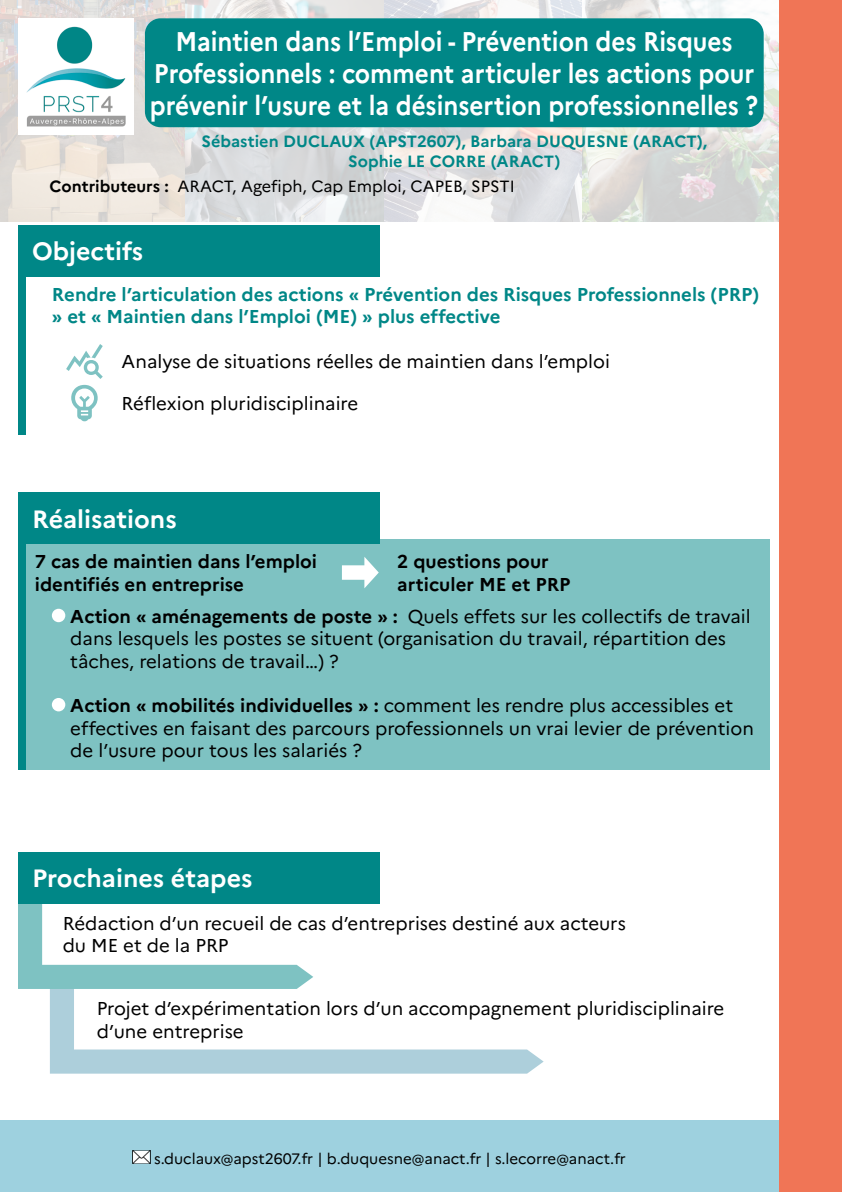
<style>
.page{position:relative;width:842px;height:1192px;background:#fff}
.page>*{position:absolute;margin:0;border:0;box-sizing:border-box;transform-origin:0 0}
.t1{font:700 27px/32.4px "Marianne";color:#fff;text-align:center;scale:.9 1}
.t2{font:700 25px "Marianne";color:#fff}
.t3{font:18.6px/22.3px "Marianne";color:#000}
.t4{font:700 18.6px/22.3px "Marianne";color:#008787}
.t5{font:700 18.6px/22.3px "Marianne";color:#000}
.t6{font:700 16.25px/19.5px "Marianne";color:#008787;text-align:center}
.t7{font:16.25px "Marianne";color:#000}
.t8{font:15.05px "Marianne";color:#000}
.s1{font-weight:700}
</style>
<div class="page">
<div style="left:0;top:1121px;width:785px;height:71px;background:#9ed1df"></div>
<svg style="left:0;top:0;width:780px;height:222px;background:#e2e0de"></svg>
<div style="left:145px;top:18px;width:619px;height:109px;background:#008787;border-radius:16px"></div>
<img style="left:18px;top:18px;width:116px;height:116px">
<div style="left:18px;top:225px;width:361px;height:52px;background:#008787"></div>
<div style="left:780px;top:0;width:62px;height:1192px;background:#f07556"></div>
<div style="left:18px;top:276px;width:8px;height:158px;background:#008787"></div>
<svg style="left:50px;top:989px;width:494px;height:85px"></svg>
<svg style="left:18px;top:903px;width:295px;height:86px"></svg>
<div style="left:18px;top:852px;width:361px;height:51px;background:#008787"></div>
<img style="left:132px;top:1150px;width:18px;height:14px">
<svg style="left:66px;top:344px;width:37px;height:35px"></svg>
<div style="left:18px;top:539px;width:751px;height:231px;background:#7ec2c2"></div>
<div style="left:18px;top:493px;width:361px;height:51px;background:#008787"></div>
<div style="left:52px;top:609px;width:13px;height:13px;background:#fff;border-radius:50%"></div>
<div style="left:52px;top:698px;width:13px;height:13px;background:#fff;border-radius:50%"></div>
<div style="left:18px;top:539px;width:8px;height:231px;background:#008787"></div>
<svg style="left:71px;top:385px;width:27px;height:36px"></svg>
<svg style="left:342px;top:557px;width:37px;height:31px"></svg>
<h1 class="t1" style="left:150px;top:23px;width:677px">Maintien dans l’Emploi - Prévention des Risques<br>Professionnels : comment articuler les actions pour prévenir l’usure et la désinsertion professionnelles ?</h1>
<p class="t6" style="left:201px;top:131px;width:507px">Sébastien DUCLAUX (APST2607), Barbara DUQUESNE (ARACT),<br>Sophie LE CORRE (ARACT)</p>
<p class="t7" style="left:50px;top:173px;width:467px"><span class="s1">Contributeurs :</span> ARACT, Agefiph, Cap Emploi, CAPEB, SPSTI</p>
<h2 class="t2" style="left:32px;top:232px;width:113px">Objectifs</h2>
<p class="t4" style="left:52px;top:282px;width:709px">Rendre l’articulation des actions « Prévention des Risques Professionnels (PRP) » et « Maintien dans l’Emploi (ME) » plus effective</p>
<p class="t3" style="left:121px;top:349px;width:490px">Analyse de situations réelles de maintien dans l’emploi</p>
<p class="t3" style="left:121px;top:391px;width:238px">Réflexion pluridisciplinaire</p>
<h2 class="t2" style="left:32px;top:499px;width:146px">Réalisations</h2>
<p class="t5" style="left:35px;top:549px;width:284px">7 cas de maintien dans l’emploi identifiés en entreprise</p>
<p class="t5" style="left:397px;top:549px;width:175px">2 questions pour articuler ME et PRP</p>
<p class="t3" style="left:70px;top:604px;width:682px"><span class="s1">Action « aménagements de poste » :</span> Quels effets sur les collectifs de travail dans lesquels les postes se situent (organisation du travail, répartition des tâches, relations de travail…) ?</p>
<p class="t3" style="left:70px;top:693px;width:685px"><span class="s1">Action « mobilités individuelles » :</span> comment les rendre plus accessibles et effectives en faisant des parcours professionnels un vrai levier de prévention de l’usure pour tous les salariés ?</p>
<h2 class="t2" style="left:32px;top:859px;width:222px">Prochaines étapes</h2>
<p class="t3" style="left:63px;top:911px;width:565px">Rédaction d’un recueil de cas d’entreprises destiné aux acteurs du ME et de la PRP</p>
<p class="t3" style="left:97px;top:996px;width:629px">Projet d’expérimentation lors d’un accompagnement pluridisciplinaire d’une entreprise</p>
<p class="t8" style="left:154px;top:1147px;width:473px">s.duclaux@apst2607.fr | b.duquesne@anact.fr | s.lecorre@anact.fr</p>
</div>
